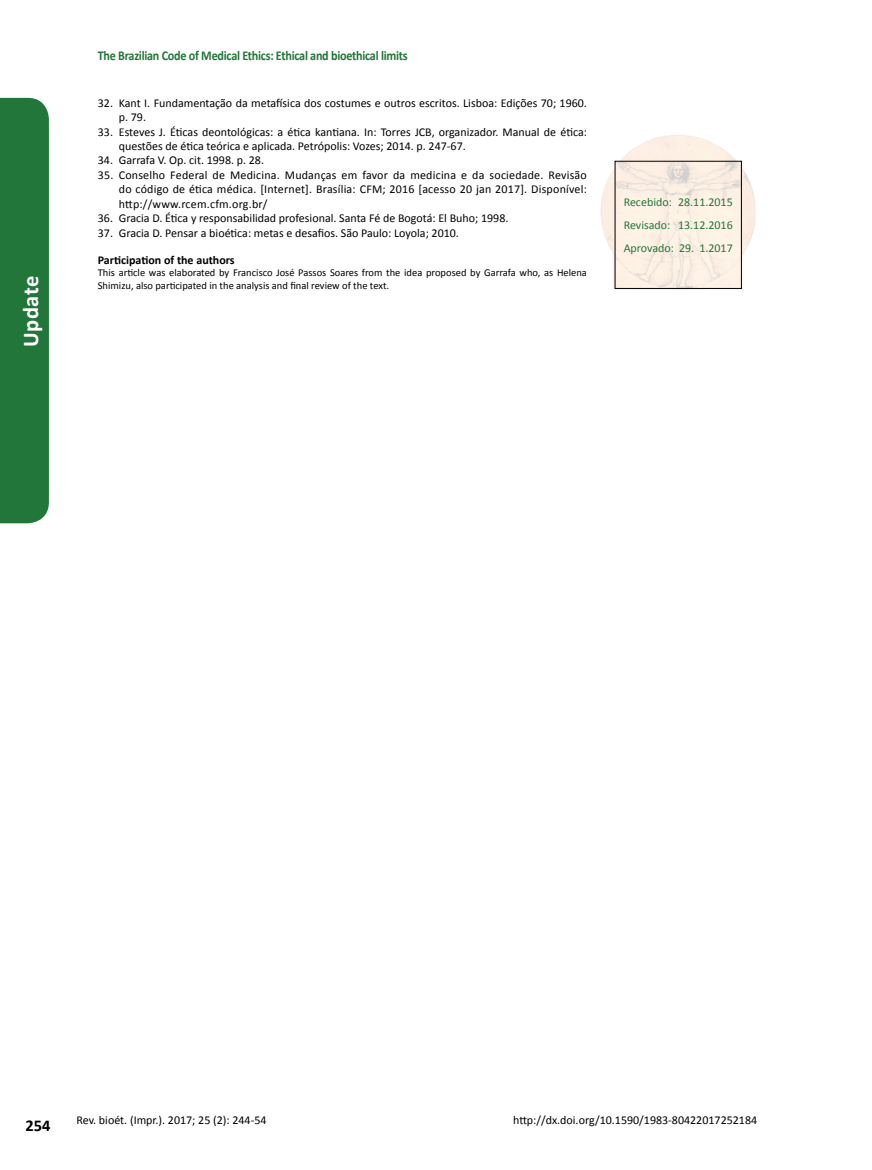
<style>
.page{position:relative;width:872px;height:1170px;background:#fff}
.page>*{position:absolute;margin:0;border:0;box-sizing:border-box;transform-origin:0 0}
.t1{font:700 22.5px "Calibri";letter-spacing:.02em;color:#fff}
.t2{font:700 16.5px "Calibri";color:#000}
.t3{font:700 13.5px "Calibri";letter-spacing:-.02em;color:#237639;scale:.9 1}
.t4{font:12px/14.4px "Calibri";color:#000}
.t5{font:12px/23px "Calibri";color:#237639;text-align:justify}
.t6{font:700 12px "Calibri";color:#000}
.t7{font:10.5px/12.6px "Calibri";color:#000}
</style>
<div class="page">
<img style="left:600px;top:135px;width:156px;height:154px">
<div style="left:0;top:98px;width:49px;height:425px;background:#237639"></div>
<h1 class="t1" style="left:16px;top:347px;width:72px;rotate:-90deg">Update</h1>
<p class="t3" style="left:98px;top:47px;width:346px">The Brazilian Code of Medical Ethics: Ethical and bioethical limits</p>
<p class="t4" style="left:119px;top:96px;width:469px;text-indent:-21px">32. Kant I. Fundamentação da metafísica dos costumes e outros escritos. Lisboa: Edições 70; 1960. p. 79.</p>
<p class="t4" style="left:119px;top:124px;width:469px;text-indent:-21px">33. Esteves J. Éticas deontológicas: a ética kantiana. In: Torres JCB, organizador. Manual de ética: questões de ética teórica e aplicada. Petrópolis: Vozes; 2014. p. 247-67.</p>
<p class="t4" style="left:98px;top:153px;width:168px">34. Garrafa V. Op. cit. 1998. p. 28.</p>
<p class="t4" style="left:119px;top:168px;width:469px;text-align:justify;text-indent:-21px">35. Conselho Federal de Medicina. Mudanças em favor da medicina e da sociedade. Revisão do código de ética médica. [Internet]. Brasília: CFM; 2016 [acesso 20 jan 2017]. Disponível: http://www.rcem.cfm.org.br/</p>
<p class="t4" style="left:98px;top:211px;width:412px">36. Gracia D. Ética y responsabilidad profesional. Santa Fé de Bogotá: El Buho; 1998.</p>
<p class="t4" style="left:98px;top:225px;width:363px">37. Gracia D. Pensar a bioética: metas e desafios. São Paulo: Loyola; 2010.</p>
<p class="t6" style="left:98px;top:252px;width:138px">Participation of the authors</p>
<p class="t7" style="left:98px;top:266px;width:490px">This article was elaborated by Francisco José Passos Soares from the idea proposed by Garrafa who, as Helena<br>Shimizu, also participated in the analysis and final review of the text.</p>
<p class="t5" style="left:623px;top:191px;width:111px">Recebido: 28.11.2015<br>Revisado: 13.12.2016<br>Aprovado: 29. 1.2017</p>
<h2 class="t2" style="left:26px;top:1115px;width:27px">254</h2>
<p class="t4" style="left:77px;top:1113px;width:191px">Rev. bioét. (Impr.). 2017; 25 (2): 244-54</p>
<p class="t4" style="left:513px;top:1113px;width:245px">http://dx.doi.org/10.1590/1983-80422017252184</p>
</div>
